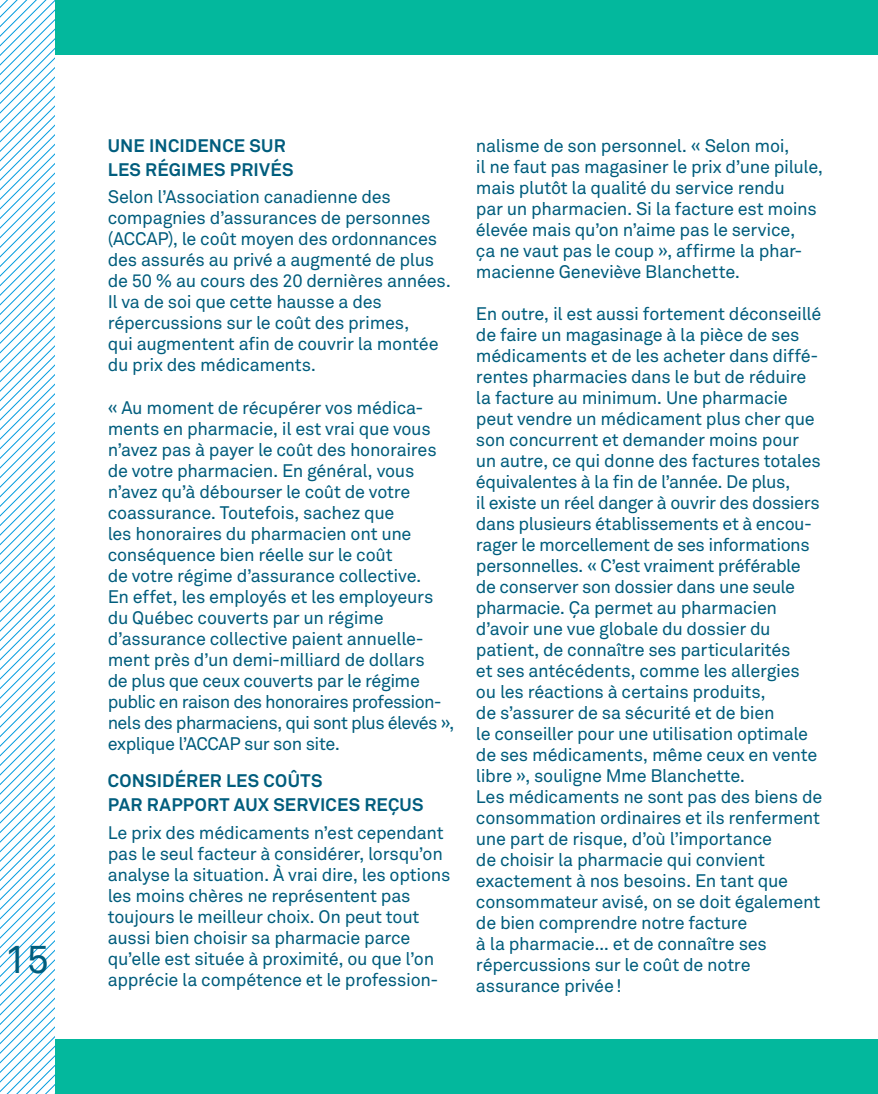
<style>
.page{position:relative;width:878px;height:1094px;background:#fff}
.page>*{position:absolute;margin:0;border:0;box-sizing:border-box;transform-origin:0 0}
.t1{font:39px "Akkurat Pro";color:#005d7d}
.t2{font:18px/21px "Akkurat Pro";letter-spacing:-.015em;color:#005d7d}
.t3{font:700 18px/24px "Akkurat Pro";letter-spacing:.015em;color:#005d7d}
</style>
<div class="page">
<div style="left:44px;top:1040px;width:834px;height:54px;background:#03b89d"></div>
<div style="left:43px;top:0;width:835px;height:54px;background:#03b89d"></div>
<svg style="left:0;top:0;width:54px;height:1094px"></svg>
<h1 class="t1" style="left:4px;top:936px;width:46px">15</h1>
<p class="t3" style="left:108px;top:133px;width:187px">UNE INCIDENCE SUR<br>LES RÉGIMES PRIVÉS</p>
<p class="t2" style="left:108px;top:187px;width:345px">Selon l’Association canadienne des compagnies d’assurances de personnes (ACCAP), le coût moyen des ordonnances des assurés au privé a augmenté de plus de 50 % au cours des 20 dernières années.<br>Il va de soi que cette hausse a des répercussions sur le coût des primes,<br>qui augmentent afin de couvrir la montée du prix des médicaments.</p>
<p class="t2" style="left:108px;top:397px;width:348px">« Au moment de récupérer vos médica&shy;ments en pharmacie, il est vrai que vous n’avez pas à payer le coût des honoraires de votre pharmacien. En général, vous n’avez qu’à débourser le coût de votre coassurance. Toutefois, sachez que<br>les honoraires du pharmacien ont une conséquence bien réelle sur le coût<br>de votre régime d’assurance collective.<br>En effet, les employés et les employeurs du Québec couverts par un régime d’assurance collective paient annuelle&shy;ment près d’un demi-milliard de dollars<br>de plus que ceux couverts par le régime public en raison des honoraires profession&shy;nels des pharmaciens, qui sont plus élevés », explique l’ACCAP sur son site.</p>
<p class="t3" style="left:108px;top:768px;width:317px">CONSIDÉRER LES COÛTS<br>PAR RAPPORT AUX SERVICES REÇUS</p>
<p class="t2" style="left:108px;top:822px;width:344px">Le prix des médicaments n’est cependant pas le seul facteur à considérer, lorsqu’on analyse la situation. À vrai dire, les options les moins chères ne représentent pas toujours le meilleur choix. On peut tout aussi bien choisir sa pharmacie parce qu’elle est située à proximité, ou que l’on apprécie la compétence et le profession-</p>
<p class="t2" style="left:476px;top:135px;width:349px">nalisme de son personnel. « Selon moi,<br>il ne faut pas magasiner le prix d’une pilule, mais plutôt la qualité du service rendu<br>par un pharmacien. Si la facture est moins élevée mais qu’on n’aime pas le service,<br>ça ne vaut pas le coup », affirme la phar&shy;macienne Geneviève Blanchette.</p>
<p class="t2" style="left:476px;top:303px;width:348px">En outre, il est aussi fortement déconseillé de faire un magasinage à la pièce de ses médicaments et de les acheter dans diffé&shy;rentes pharmacies dans le but de réduire la facture au minimum. Une pharmacie peut vendre un médicament plus cher que son concurrent et demander moins pour un autre, ce qui donne des factures totales équivalentes à la fin de l’année. De plus,<br>il existe un réel danger à ouvrir des dossiers dans plusieurs établissements et à encou&shy;rager le morcellement de ses informations personnelles. « C’est vraiment préférable de conserver son dossier dans une seule pharmacie. Ça permet au pharmacien d’avoir une vue globale du dossier du patient, de connaître ses particularités<br>et ses antécédents, comme les allergies ou les réactions à certains produits,<br>de s’assurer de sa sécurité et de bien<br>le conseiller pour une utilisation optimale de ses médicaments, même ceux en vente libre », souligne Mme Blanchette.<br>Les médicaments ne sont pas des biens de consommation ordinaires et ils renferment une part de risque, d’où l’importance<br>de choisir la pharmacie qui convient exactement à nos besoins. En tant que consommateur avisé, on se doit également de bien comprendre notre facture<br>à la pharmacie... et de connaître ses répercussions sur le coût de notre assurance privée!</p>
</div>
